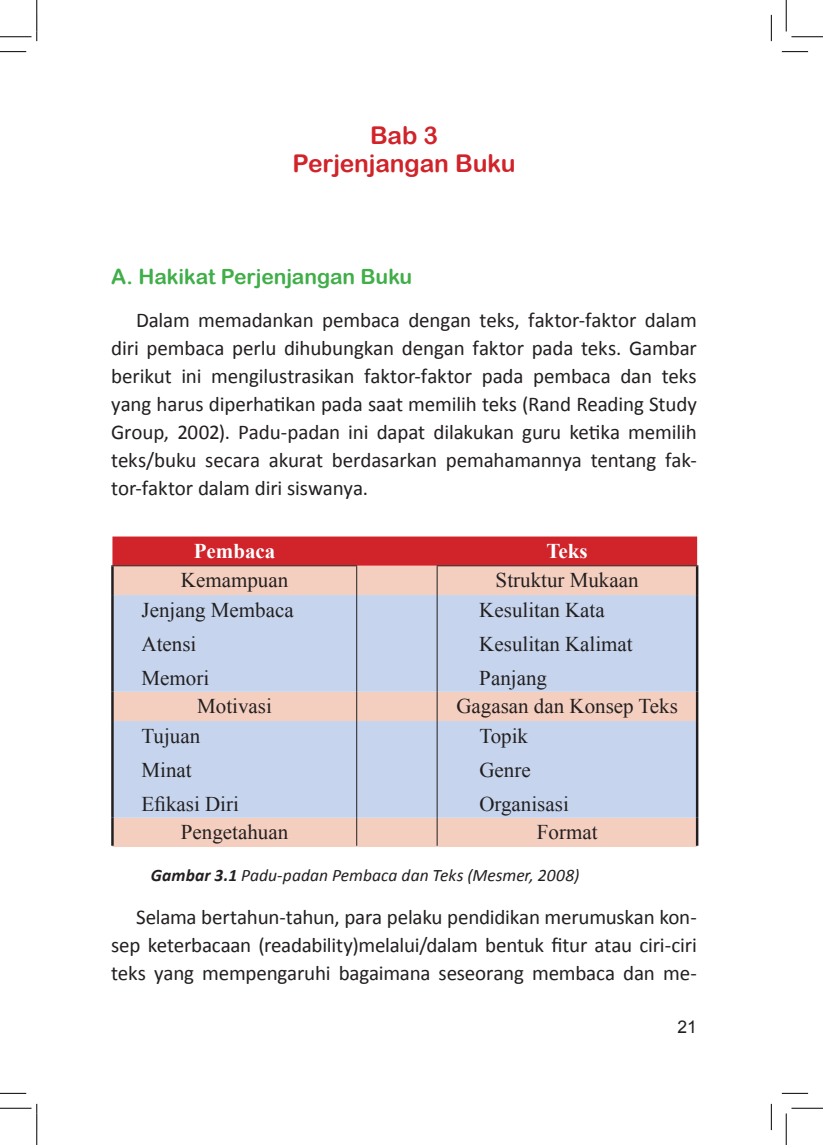
<style>
.page{position:relative;width:823px;height:1145px;background:#fff}
.page>*{position:absolute;margin:0;border:0;box-sizing:border-box;transform-origin:0 0}
.t1{font:24.5px/28px "Arial Rounded MT Bold";letter-spacing:-.005em;color:#d1232a;text-align:center}
.t2{font:21px/28px "Calibri";letter-spacing:-.01em;color:#231f20;text-align:justify}
.t3{font:21px/34.1px "Times New Roman";color:#231f20}
.t4{font:21px "Arial Rounded MT Bold";letter-spacing:-.005em;color:#40ae49}
.t5{font:700 21px "Times New Roman";color:#fff}
.t6{font:italic 17.5px "Calibri";color:#231f20}
.t7{font:17.5px "Arial";color:#231f20}
.s1{font-weight:700}
</style>
<div class="page">
<div style="left:112px;top:818px;width:585px;height:29px;background:#f4cfc0"></div>
<svg style="left:114px;top:595px;width:582px;height:223px;fill:#c6d5ed"></svg>
<hr style="left:111px;top:566px;width:3px;height:29px;background:#231f20">
<hr style="left:696px;top:566px;width:2px;height:29px;background:#231f20">
<hr style="left:111px;top:595px;width:3px;height:97px;background:#231f20">
<hr style="left:696px;top:595px;width:2px;height:97px;background:#231f20">
<hr style="left:111px;top:692px;width:3px;height:29px;background:#231f20">
<hr style="left:696px;top:692px;width:2px;height:29px;background:#231f20">
<hr style="left:111px;top:721px;width:3px;height:97px;background:#231f20">
<hr style="left:696px;top:721px;width:2px;height:97px;background:#231f20">
<hr style="left:111px;top:818px;width:3px;height:28px;background:#231f20">
<hr style="left:696px;top:818px;width:2px;height:28px;background:#231f20">
<hr style="left:111px;top:565px;width:246px;height:1px;background:#231f20">
<hr style="left:436px;top:565px;width:262px;height:1px;background:#231f20">
<svg style="left:112px;top:537px;width:585px;height:58px"></svg>
<hr style="left:356px;top:595px;width:1px;height:97px;background:#231f20">
<hr style="left:436px;top:595px;width:1px;height:97px;background:#231f20">
<svg style="left:356px;top:692px;width:1px;height:29px"></svg>
<svg style="left:436px;top:692px;width:1px;height:29px"></svg>
<hr style="left:356px;top:721px;width:1px;height:97px;background:#231f20">
<hr style="left:436px;top:721px;width:1px;height:97px;background:#231f20">
<svg style="left:356px;top:818px;width:1px;height:28px"></svg>
<svg style="left:436px;top:818px;width:1px;height:28px"></svg>
<svg style="left:0;top:51px;width:26px;height:1px"></svg>
<svg style="left:781px;top:51px;width:27px;height:1px"></svg>
<svg style="left:0;top:1093px;width:26px;height:1px"></svg>
<svg style="left:781px;top:1093px;width:27px;height:1px"></svg>
<svg style="left:771px;top:15px;width:1px;height:26px"></svg>
<svg style="left:771px;top:1104px;width:1px;height:26px"></svg>
<hr style="left:0;top:36px;width:32px;height:1px;background:#000">
<hr style="left:791px;top:36px;width:32px;height:1px;background:#000">
<hr style="left:0;top:1108px;width:32px;height:1px;background:#000">
<hr style="left:791px;top:1108px;width:32px;height:1px;background:#000">
<hr style="left:36px;top:0;width:1px;height:31px;background:#000">
<hr style="left:36px;top:1113px;width:1px;height:32px;background:#000">
<hr style="left:786px;top:0;width:1px;height:31px;background:#000">
<hr style="left:786px;top:1113px;width:1px;height:32px;background:#000">
<p class="t1" style="left:292px;top:121px;width:225px">Bab 3<br>Perjenjangan Buku</p>
<p class="t4" style="left:111px;top:264px;width:302px">A. Hakikat Perjenjangan Buku</p>
<p class="t2" style="left:111px;top:306px;width:587px;text-indent:25px">Dalam memadankan pembaca dengan teks, faktor-faktor dalam diri pembaca perlu dihubungkan dengan faktor pada teks. Gambar berikut ini mengilustrasikan faktor-faktor pada pembaca dan teks yang harus diperhatikan pada saat memilih teks (Rand Reading Study Group, 2002). Padu-padan ini dapat dilakukan guru ketika memilih teks/buku secara akurat berdasarkan pemahamannya tentang fak&shy;tor-faktor dalam diri siswanya.</p>
<p class="t5" style="left:194px;top:536px;width:83px">Pembaca</p>
<p class="t5" style="left:546px;top:536px;width:43px">Teks</p>
<p class="t3" style="left:181px;top:563px;width:109px">Kemampuan</p>
<p class="t3" style="left:495px;top:563px;width:144px">Struktur Mukaan</p>
<p class="t3" style="left:141px;top:592px;width:154px">Jenjang Membaca<br>Atensi<br>Memori</p>
<p class="t3" style="left:479px;top:592px;width:155px">Kesulitan Kata<br>Kesulitan Kalimat<br>Panjang</p>
<p class="t3" style="left:197px;top:689px;width:76px">Motivasi</p>
<p class="t3" style="left:456px;top:689px;width:223px">Gagasan dan Konsep Teks</p>
<p class="t3" style="left:141px;top:718px;width:99px">Tujuan<br>Minat<br>Efikasi Diri</p>
<p class="t3" style="left:479px;top:718px;width:91px">Topik<br>Genre<br>Organisasi</p>
<p class="t3" style="left:181px;top:815px;width:109px">Pengetahuan</p>
<p class="t3" style="left:537px;top:815px;width:62px">Format</p>
<p class="t6" style="left:151px;top:863px;width:430px"><span class="s1">Gambar 3.1</span> Padu-padan Pembaca dan Teks (Mesmer, 2008)</p>
<p class="t2" style="left:111px;top:903px;width:587px;text-indent:25px">Selama bertahun-tahun, para pelaku pendidikan merumuskan kon&shy;sep keterbacaan (readability)melalui/dalam bentuk fitur atau ciri-ciri teks yang mempengaruhi bagaimana seseorang membaca dan me-</p>
<p class="t7" style="left:677px;top:1015px;width:21px">21</p>
</div>
